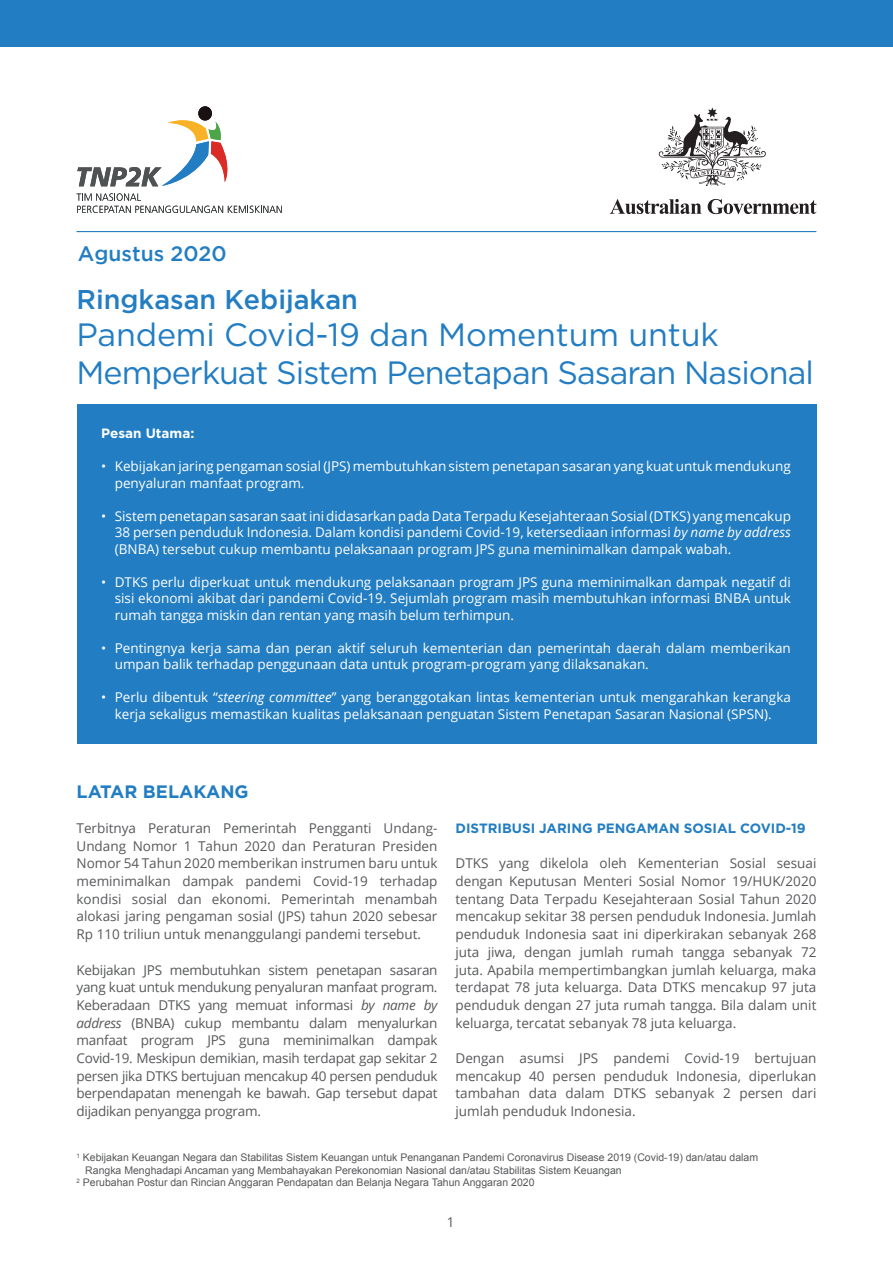
<style>
.page{position:relative;width:893px;height:1263px;background:#fff}
.page>*{position:absolute;margin:0;border:0;box-sizing:border-box;transform-origin:0 0}
.t1{font:32.25px/38.7px "Gotham";letter-spacing:-.03em;color:#227dc2}
.t2{font:500 27px "Gotham";color:#227dc2}
.t3{font:500 21px "Gotham";color:#227dc2}
.t4{font:700 18px "Gotham";color:#227dc2}
.t5{font:13.5px/17.7px "Open Sans";color:#57585a;text-align:justify}
.t6{font:13.5px/16.5px "Open Sans";color:#fff}
.t7{font:700 13.5px "Gotham";color:#227dc2}
.t8{font:700 13.5px "Gotham";color:#fff}
.footnote_za{font:10.5px/12.6px "Arial";color:#57585a}
.s1{font-style:italic}
</style>
<div class="page">
<div style="left:0;top:0;width:893px;height:47px;background:#227dc2"></div>
<div style="left:77px;top:404px;width:739px;height:340px;background:#227dc2"></div>
<hr style="left:77px;top:231px;width:739px;height:1px;background:#227dc2">
<svg style="left:659px;top:107px;width:107px;height:79px"></svg>
<svg style="left:610px;top:199px;width:91px;height:15px"></svg>
<svg style="left:708px;top:199px;width:108px;height:15px"></svg>
<div style="left:198px;top:106px;width:14px;height:15px;background:#1a1212;border-radius:50%"></div>
<svg style="left:77px;top:115px;width:151px;height:71px"></svg>
<svg style="left:77px;top:193px;width:205px;height:20px"></svg>
<p class="t3" style="left:78px;top:241px;width:150px">Agustus 2020</p>
<p class="t2" style="left:77px;top:284px;width:283px">Ringkasan Kebijakan</p>
<p class="t1" style="left:77px;top:314px;width:739px">Pandemi Covid-19 dan Momentum untuk<br>Memperkuat Sistem Penetapan Sasaran Nasional</p>
<p class="t8" style="left:101px;top:425px;width:95px">Pesan Utama:</p>
<p class="t6" style="left:115px;top:458px;width:678px;text-indent:-14px">• Kebijakan jaring pengaman sosial (JPS) membutuhkan sistem penetapan sasaran yang kuat untuk mendukung penyaluran manfaat program.</p>
<p class="t6" style="left:115px;top:507px;width:678px;text-align:justify;text-indent:-14px">• Sistem penetapan sasaran saat ini didasarkan pada Data Terpadu Kesejahteraan Sosial (DTKS) yang mencakup 38 persen penduduk Indonesia. Dalam kondisi pandemi Covid-19, ketersediaan informasi <span class="s1">by name by address </span>(BNBA) tersebut cukup membantu pelaksanaan program JPS guna meminimalkan dampak wabah.</p>
<p class="t6" style="left:115px;top:573px;width:678px;text-align:justify;text-indent:-14px">• DTKS perlu diperkuat untuk mendukung pelaksanaan program JPS guna meminimalkan dampak negatif di sisi ekonomi akibat dari pandemi Covid-19. Sejumlah program masih membutuhkan informasi BNBA untuk rumah tangga miskin dan rentan yang masih belum terhimpun.</p>
<p class="t6" style="left:115px;top:639px;width:678px;text-indent:-14px">• Pentingnya kerja sama dan peran aktif seluruh kementerian dan pemerintah daerah dalam memberikan umpan balik terhadap penggunaan data untuk program-program yang dilaksanakan.</p>
<p class="t6" style="left:101px;top:689px;width:691px;text-align:center">• Perlu dibentuk “<span class="s1">steering committee</span>” yang beranggotakan lintas kementerian untuk mengarahkan kerangka kerja sekaligus memastikan kualitas pelaksanaan penguatan Sistem Penetapan Sasaran Nasional (SPSN).</p>
<p class="t4" style="left:77px;top:779px;width:174px">LATAR BELAKANG</p>
<p class="t5" style="left:77px;top:819px;width:362px">Terbitnya Peraturan Pemerintah Pengganti Undang-Undang Nomor 1 Tahun 2020 dan Peraturan Presiden Nomor 54 Tahun 2020 memberikan instrumen baru untuk meminimalkan dampak pandemi Covid-19 terhadap kondisi sosial dan ekonomi. Pemerintah menambah alokasi jaring pengaman sosial (JPS) tahun 2020 sebesar Rp 110 triliun untuk menanggulangi pandemi tersebut.</p>
<p class="t5" style="left:77px;top:960px;width:362px">Kebijakan JPS membutuhkan sistem penetapan sasaran yang kuat untuk mendukung penyaluran manfaat program.<br>Keberadaan DTKS yang memuat informasi <span class="s1">by name by address</span> (BNBA) cukup membantu dalam menyalurkan manfaat program JPS guna meminimalkan dampak Covid-19. Meskipun demikian, masih terdapat gap sekitar 2 persen jika DTKS bertujuan mencakup 40 persen penduduk berpendapatan menengah ke bawah. Gap tersebut dapat dijadikan penyangga program.</p>
<p class="t7" style="left:455px;top:819px;width:352px">DISTRIBUSI JARING PENGAMAN SOSIAL COVID-19</p>
<p class="t5" style="left:455px;top:854px;width:362px">DTKS yang dikelola oleh Kementerian Sosial sesuai dengan Keputusan Menteri Sosial Nomor 19/HUK/2020 tentang Data Terpadu Kesejahteraan Sosial Tahun 2020 mencakup sekitar 38 persen penduduk Indonesia. Jumlah penduduk Indonesia saat ini diperkirakan sebanyak 268 juta jiwa, dengan jumlah rumah tangga sebanyak 72 juta. Apabila mempertimbangkan jumlah keluarga, maka terdapat 78 juta keluarga. Data DTKS mencakup 97 juta penduduk dengan 27 juta rumah tangga. Bila dalam unit keluarga, tercatat sebanyak 78 juta keluarga.</p>
<p class="t5" style="left:455px;top:1049px;width:362px">Dengan asumsi JPS pandemi Covid-19 bertujuan mencakup 40 persen penduduk Indonesia, diperlukan tambahan data dalam DTKS sebanyak 2 persen dari jumlah penduduk Indonesia.</p>
<p class="footnote_za" style="left:85px;top:1151px;width:674px;text-indent:-9px"><sup>1</sup> Kebijakan Keuangan Negara dan Stabilitas Sistem Keuangan untuk Penanganan Pandemi Coronavirus Disease 2019 (Covid-19) dan/atau dalam<br>Rangka Menghadapi Ancaman yang Membahayakan Perekonomian Nasional dan/atau Stabilitas Sistem Keuangan</p>
<p class="footnote_za" style="left:77px;top:1176px;width:459px"><sup>2</sup> Perubahan Postur dan Rincian Anggaran Pendapatan dan Belanja Negara Tahun Anggaran 2020</p>
<p class="t5" style="left:447px;top:1212px;width:9px">1</p>
</div>
